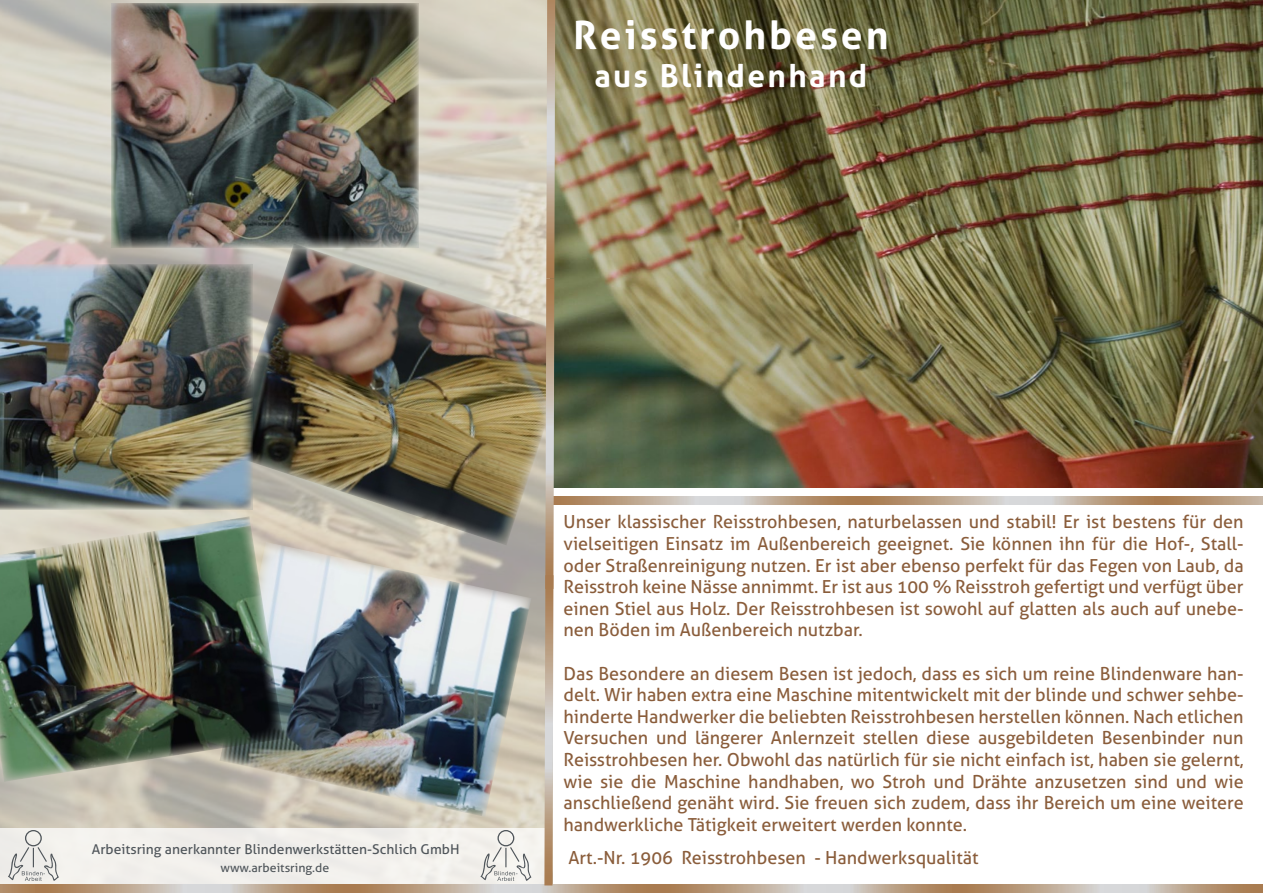
<style>
.page{position:relative;width:1263px;height:893px;background:#fff}
.page>*{position:absolute;margin:0;border:0;box-sizing:border-box;transform-origin:0 0}
.t1{font:700 39px "Aller";letter-spacing:.075em;color:#fff}
.t2{font:700 31.5px "Aller";letter-spacing:.075em;color:#fff}
.t3{font:18px/21.6px "Aller";color:#8a5d3b;text-align:justify}
.t4{font:13.5px "Aller";color:#4f555a}
.t5{font:12px "Aller";color:#4f555a}
</style>
<div class="page">
<div style="left:0;top:828px;width:544px;height:63px;background:#f2f0ec"></div>
<img style="left:112px;top:3px;width:307px;height:244px">
<img style="left:225px;top:244px;width:350px;height:301px">
<img style="left:0;top:265px;width:252px;height:244px">
<img style="left:220px;top:542px;width:311px;height:275px">
<img style="left:0;top:516px;width:284px;height:266px">
<img style="left:555px;top:0;width:708px;height:487px">
<svg style="left:555px;top:496px;width:303px;height:9px"></svg>
<svg style="left:858px;top:496px;width:296px;height:9px"></svg>
<svg style="left:1154px;top:496px;width:109px;height:9px"></svg>
<svg style="left:0;top:885px;width:36px;height:8px"></svg>
<svg style="left:36px;top:885px;width:310px;height:8px"></svg>
<svg style="left:346px;top:885px;width:310px;height:8px"></svg>
<svg style="left:656px;top:885px;width:297px;height:8px"></svg>
<svg style="left:953px;top:885px;width:310px;height:8px"></svg>
<svg style="left:544px;top:0;width:11px;height:885px"></svg>
<svg style="left:8px;top:830px;width:51px;height:51px"></svg>
<svg style="left:480px;top:830px;width:51px;height:51px"></svg>
<h1 class="t1" style="left:573px;top:11px;width:317px">Reisstrohbesen</h1>
<h2 class="t2" style="left:594px;top:56px;width:275px">aus Blindenhand</h2>
<p class="t4" style="left:92px;top:841px;width:369px">Arbeitsring anerkannter Blindenwerkstätten-Schlich GmbH</p>
<p class="t5" style="left:220px;top:860px;width:110px">www.arbeitsring.de</p>
<p class="t3" style="left:563px;top:511px;width:682px">Unser klassischer Reisstrohbesen, naturbelassen und stabil! Er ist bestens für den vielseitigen Einsatz im Außenbereich geeignet. Sie können ihn für die Hof-, Stall&shy;oder Straßenreinigung nutzen. Er ist aber ebenso perfekt für das Fegen von Laub, da Reisstroh keine Nässe annimmt. Er ist aus 100 % Reisstroh gefertigt und verfügt über einen Stiel aus Holz. Der Reisstrohbesen ist sowohl auf glatten als auch auf unebe&shy;nen Böden im Außenbereich nutzbar.</p>
<p class="t3" style="left:563px;top:662px;width:682px">Das Besondere an diesem Besen ist jedoch, dass es sich um reine Blindenware han&shy;delt. Wir haben extra eine Maschine mitentwickelt mit der blinde und schwer sehbe&shy;hinderte Handwerker die beliebten Reisstrohbesen herstellen können. Nach etlichen Versuchen und längerer Anlernzeit stellen diese ausgebildeten Besenbinder nun Reisstrohbesen her. Obwohl das natürlich für sie nicht einfach ist, haben sie gelernt, wie sie die Maschine handhaben, wo Stroh und Drähte anzusetzen sind und wie anschließend genäht wird. Sie freuen sich zudem, dass ihr Bereich um eine weitere handwerkliche Tätigkeit erweitert werden konnte.</p>
<p class="t3" style="left:568px;top:847px;width:412px">Art.-Nr. 1906 Reisstrohbesen - Handwerksqualität</p>
</div>
